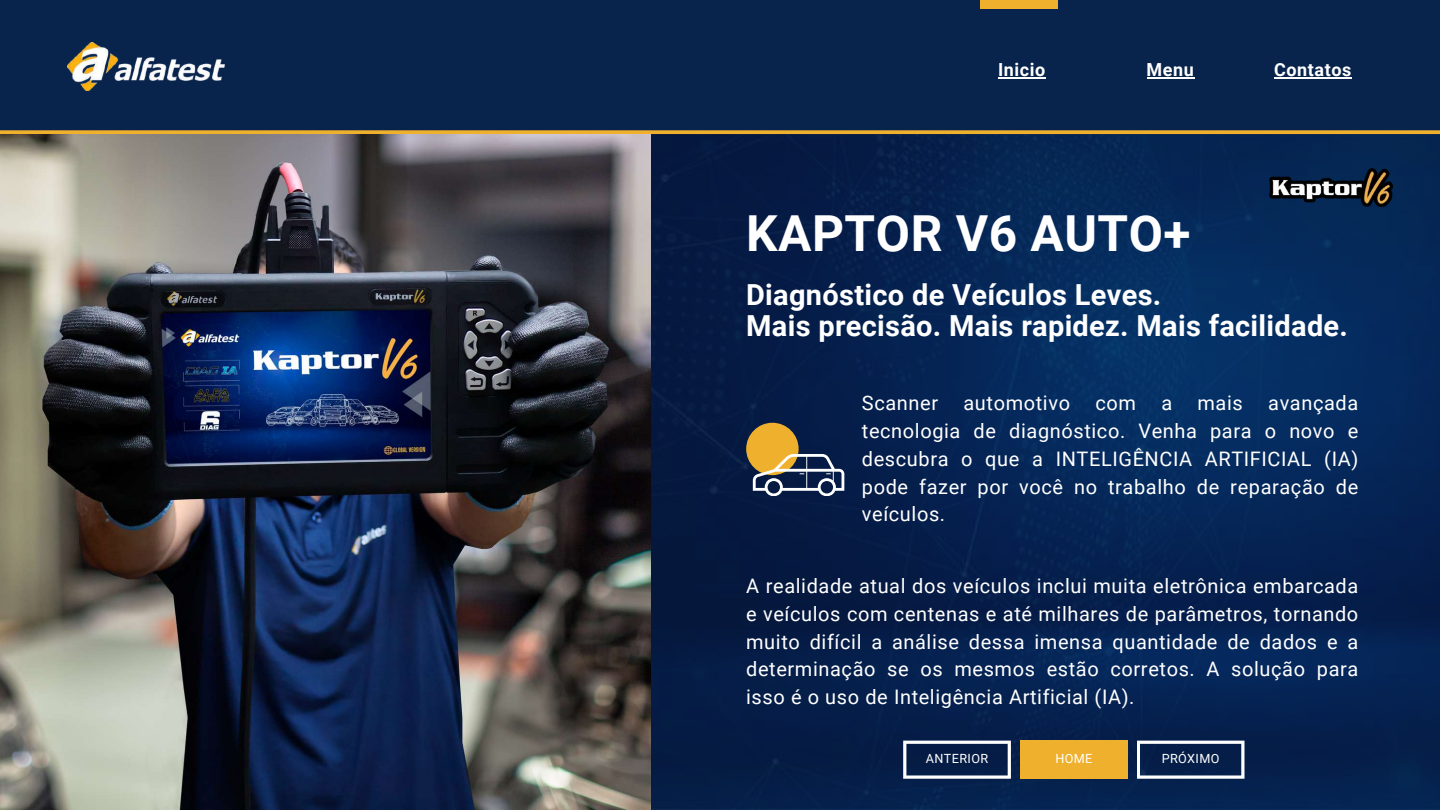
<style>
.page{position:relative;width:1440px;height:810px;background:#fff}
.page>*{position:absolute;margin:0;border:0;box-sizing:border-box;transform-origin:0 0}
.t1{font:700 49.7px "Roboto";letter-spacing:.01em;color:#fff}
.t2{font:700 29px/31.5px "Roboto";letter-spacing:.01em;color:#fff}
.t3{font:20px/27.8px "Roboto";letter-spacing:.03em;color:#fff;text-align:justify}
.t4{font:700 18px "Roboto";letter-spacing:.03em;color:#fff}
.t5{font:12.6px "Roboto";letter-spacing:.03em;color:#fff}
</style>
<div class="page">
<svg style="left:650px;top:134px;width:790px;height:676px;background:#052250"></svg>
<div style="left:0;top:0;width:1440px;height:132px;background:#08244d"></div>
<div style="left:746px;top:423px;width:53px;height:52px;background:#efb02e;border-radius:50%"></div>
<svg style="left:0;top:130px;width:1440px;height:4px;background:#dea530"></svg>
<div style="left:981px;top:0;width:77px;height:9px;background:#efb02e"></div>
<img style="left:0;top:134px;width:650px;height:676px">
<img style="left:1270px;top:169px;width:123px;height:37px">
<img style="left:68px;top:42px;width:157px;height:48px">
<div style="left:1020px;top:741px;width:108px;height:38px;background:#efb02e"></div>
<svg style="left:903px;top:741px;width:108px;height:38px;background:#394c6d"></svg>
<svg style="left:1137px;top:741px;width:108px;height:38px;background:#384c6e"></svg>
<svg style="left:753px;top:454px;width:91px;height:42px"></svg>
<hr style="left:998px;top:78px;width:48px;height:1px;background:#fff">
<hr style="left:1147px;top:78px;width:47px;height:1px;background:#fff">
<hr style="left:1274px;top:78px;width:78px;height:1px;background:#fff">
<p class="t4" style="left:998px;top:59px;width:49px">Inicio</p>
<p class="t4" style="left:1147px;top:59px;width:49px">Menu</p>
<p class="t4" style="left:1274px;top:59px;width:79px">Contatos</p>
<h1 class="t1" style="left:746px;top:205px;width:446px">KAPTOR V6 AUTO+</h1>
<h2 class="t2" style="left:746px;top:279px;width:603px">Diagnóstico de Veículos Leves.<br>Mais precisão. Mais rapidez. Mais facilidade.</h2>
<p class="t3" style="left:862px;top:390px;width:498px;text-indent:406px">avançada tecnologia de diagnóstico. Venha para o novo e descubra o que a INTELIGÊNCIA ARTIFICIAL (IA) pode fazer por você no trabalho de reparação de veículos.</p>
<p class="t3" style="left:862px;top:390px;width:78px">Scanner</p>
<p class="t3" style="left:963px;top:390px;width:108px">automotivo</p>
<p class="t3" style="left:1095px;top:390px;width:42px">com</p>
<p class="t3" style="left:1161px;top:390px;width:12px">a</p>
<p class="t3" style="left:1198px;top:390px;width:47px">mais</p>
<p class="t3" style="left:746px;top:572px;width:614px">A realidade atual dos veículos inclui muita eletrônica embarcada e veículos com centenas e até milhares de parâmetros, tornando muito difícil a análise dessa imensa quantidade de dados e a determinação se os mesmos estão corretos. A solução para isso é o uso de Inteligência Artificial (IA).</p>
<p class="t5" style="left:926px;top:751px;width:64px">ANTERIOR</p>
<p class="t5" style="left:1055px;top:751px;width:39px">HOME</p>
<p class="t5" style="left:1162px;top:751px;width:59px">PRÓXIMO</p>
</div>
